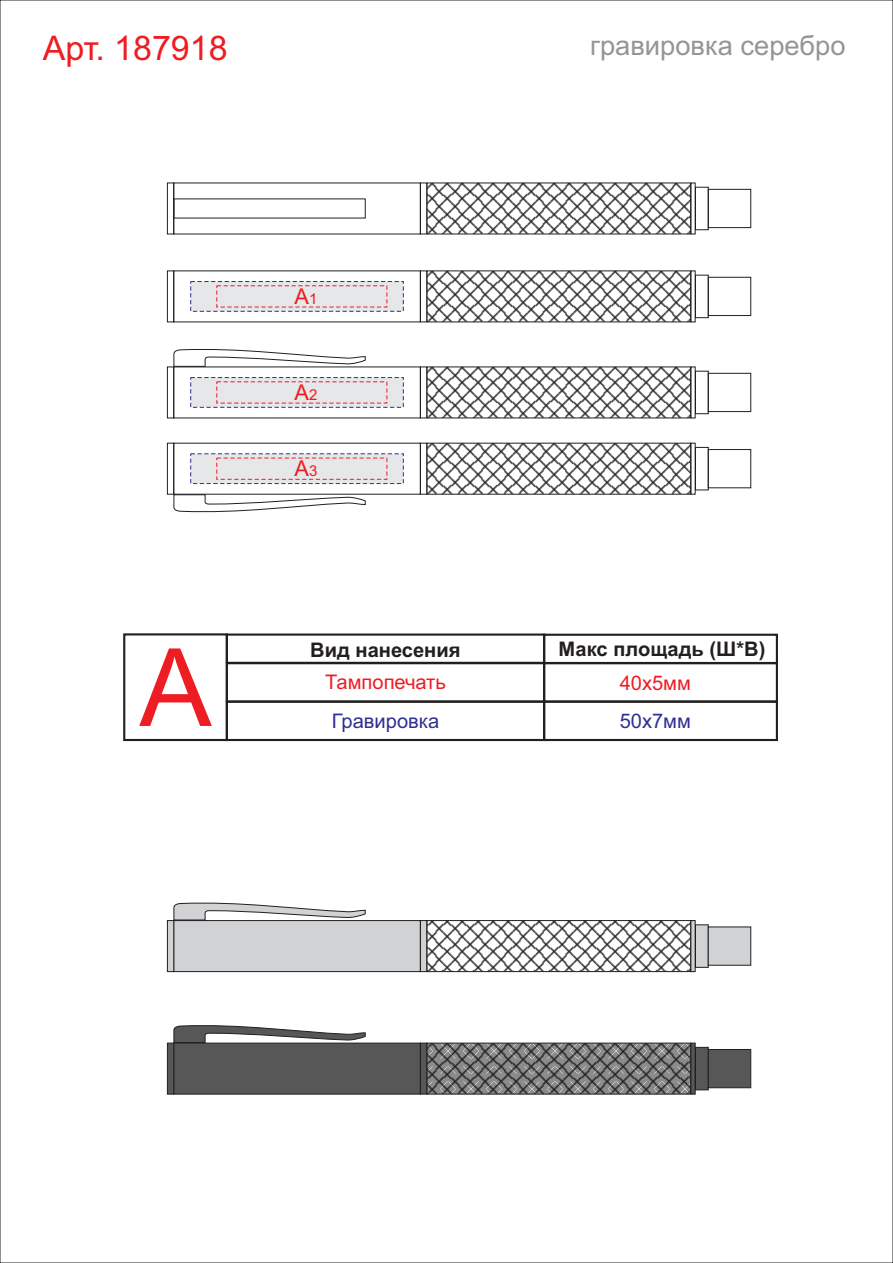
<style>
.page{position:relative;width:893px;height:1263px;background:#fff}
.page>*{position:absolute;margin:0;border:0;box-sizing:border-box;transform-origin:0 0}
.t1{font:108.15px "Arial";color:#ee1d23}
.t2{font:33.9px "Arial";color:#ee1d23}
.t3{font:27.3px "Arial";color:#939598}
.t4{font:21.75px "Arial";color:#ee1d23}
.t5{font:700 20.1px "Arial";color:#231f20}
.t6{font:20.1px "Arial";color:#ee1d23}
.t7{font:20.1px "Arial";color:#2e3092}
.s1{font-size:15px}
</style>
<div class="page">
<div style="left:226px;top:633px;width:319px;height:31px;border:2px solid #231f20"></div>
<div style="left:226px;top:662px;width:319px;height:41px;border:2px solid #231f20"></div>
<div style="left:226px;top:700px;width:319px;height:41px;border:2px solid #231f20"></div>
<div style="left:543px;top:634px;width:235px;height:30px;border:2px solid #231f20"></div>
<div style="left:543px;top:662px;width:235px;height:41px;border:2px solid #231f20"></div>
<div style="left:543px;top:700px;width:235px;height:41px;border:2px solid #231f20"></div>
<div style="left:123px;top:633px;width:105px;height:108px;border:2px solid #231f20"></div>
<svg style="left:173px;top:349px;width:193px;height:18px"></svg>
<svg style="left:173px;top:494px;width:193px;height:19px"></svg>
<div style="left:167px;top:183px;width:7px;height:51px;border:1px solid #231f20"></div>
<div style="left:167px;top:270px;width:7px;height:52px;border:1px solid #231f20"></div>
<div style="left:167px;top:366px;width:7px;height:52px;border:1px solid #231f20"></div>
<div style="left:167px;top:443px;width:7px;height:52px;border:1px solid #231f20"></div>
<div style="left:420px;top:183px;width:7px;height:51px;border:1px solid #231f20"></div>
<div style="left:420px;top:270px;width:7px;height:52px;border:1px solid #231f20"></div>
<div style="left:420px;top:366px;width:7px;height:52px;border:1px solid #231f20"></div>
<div style="left:420px;top:443px;width:7px;height:52px;border:1px solid #231f20"></div>
<svg style="left:426px;top:182px;width:265px;height:53px"></svg>
<svg style="left:426px;top:270px;width:265px;height:53px"></svg>
<svg style="left:426px;top:366px;width:265px;height:53px"></svg>
<svg style="left:426px;top:442px;width:265px;height:53px"></svg>
<div style="left:690px;top:183px;width:6px;height:51px;border:1px solid #231f20"></div>
<div style="left:690px;top:270px;width:6px;height:52px;border:1px solid #231f20"></div>
<div style="left:690px;top:366px;width:6px;height:52px;border:1px solid #231f20"></div>
<div style="left:690px;top:443px;width:6px;height:52px;border:1px solid #231f20"></div>
<div style="left:695px;top:187px;width:14px;height:43px;border:1px solid #231f20"></div>
<div style="left:695px;top:275px;width:14px;height:43px;border:1px solid #231f20"></div>
<div style="left:695px;top:371px;width:14px;height:43px;border:1px solid #231f20"></div>
<div style="left:695px;top:447px;width:14px;height:43px;border:1px solid #231f20"></div>
<div style="left:708px;top:189px;width:43px;height:39px;border:1px solid #231f20"></div>
<div style="left:708px;top:277px;width:43px;height:39px;border:1px solid #231f20"></div>
<div style="left:708px;top:373px;width:43px;height:39px;border:1px solid #231f20"></div>
<svg style="left:167px;top:1025px;width:585px;height:70px"></svg>
<svg style="left:167px;top:902px;width:585px;height:70px"></svg>
<div style="left:708px;top:449px;width:43px;height:39px;border:1px solid #231f20"></div>
<svg style="left:190px;top:281px;width:214px;height:31px"></svg>
<svg style="left:190px;top:377px;width:214px;height:31px"></svg>
<svg style="left:190px;top:453px;width:214px;height:31px"></svg>
<h2 class="t2" style="left:43px;top:35px;width:186px">Арт. 187918</h2>
<h3 class="t3" style="left:590px;top:35px;width:257px">гравировка серебро</h3>
<p class="t4" style="left:295px;top:288px;width:24px">А<span class="s1">1</span></p>
<p class="t4" style="left:295px;top:384px;width:24px">А<span class="s1">2</span></p>
<p class="t4" style="left:295px;top:461px;width:24px">А<span class="s1">3</span></p>
<h1 class="t1" style="left:139px;top:647px;width:74px">А</h1>
<p class="t5" style="left:310px;top:642px;width:152px">Вид нанесения</p>
<p class="t5" style="left:559px;top:641px;width:208px">Макс площадь (Ш*В)</p>
<p class="t6" style="left:325px;top:675px;width:122px">Тампопечать</p>
<p class="t7" style="left:332px;top:713px;width:109px">Гравировка</p>
<p class="t6" style="left:620px;top:675px;width:73px">40х5мм</p>
<p class="t7" style="left:620px;top:714px;width:73px">50х7мм</p>
</div>
